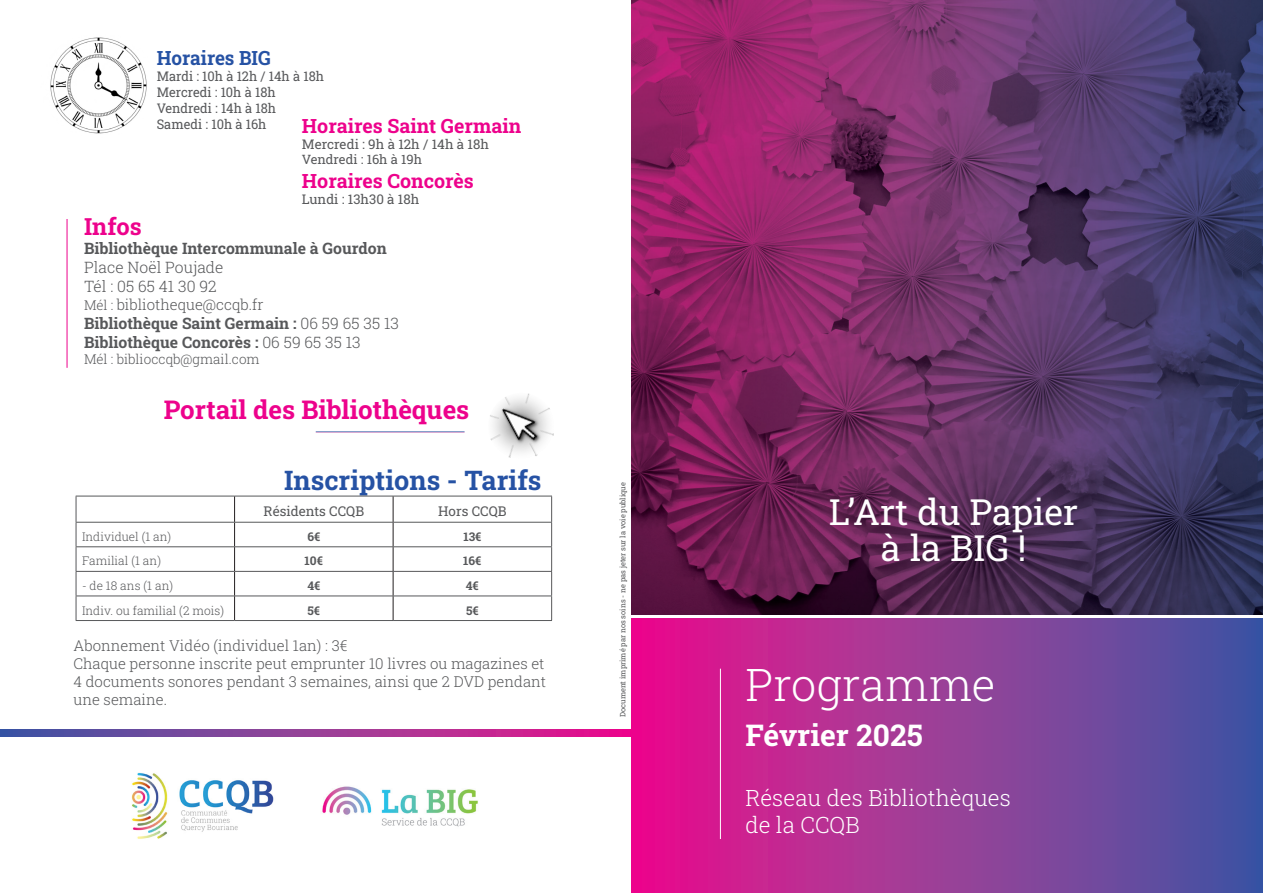
<style>
.page{position:relative;width:1263px;height:893px;background:#fff}
.page>*{position:absolute;margin:0;border:0;box-sizing:border-box;transform-origin:0 0}
.t1{font:300 45px "Roboto Slab";color:#fff}
.t2{font:36px "Roboto Slab";color:#fff}
.t3{font:700 30px "Roboto Slab";color:#fff}
.t4{font:700 27px "Roboto Slab";color:#2652a4}
.t5{font:700 25.95px "Roboto Slab";color:#ed028c}
.t6{font:700 23.7px "Roboto Slab";color:#ed028c}
.t7{font:300 22.5px "Roboto Slab";color:#fff}
.t8{font:700 19.65px "Roboto Slab";color:#ed028c}
.t9{font:700 19.65px "Roboto Slab";color:#2652a4;scale:.96 1}
.t10{font:700 15.75px "Roboto Slab";color:#57585a}
.t11{font:300 15.75px "Roboto Slab";color:#57585a}
.t12{font:300 15px/18px "Roboto Slab";color:#57585a}
.t13{font:300 13.5px "Roboto Slab";color:#57585a}
.t14{font:13.5px "Roboto Slab";color:#57585a}
.t15{font:13.35px "Roboto Slab";color:#57585a;scale:.96 1}
.t16{font:13.35px "Roboto Slab";color:#57585a}
.t17{font:12.9px "Roboto Slab";color:#57585a}
.t18{font:300 12px "Roboto Slab";color:#57585a}
.t19{font:700 12px "Roboto Slab";color:#57585a}
.t20{font:7.5px "Roboto Slab";color:#57585a}
.s1{font-size:13.5px}
.s2{font-weight:300}
</style>
<div class="page">
<svg style="left:0;top:729px;width:631px;height:8px;background:#963897"></svg>
<img style="left:322px;top:786px;width:156px;height:41px">
<img style="left:131px;top:772px;width:143px;height:67px">
<img style="left:50px;top:37px;width:97px;height:97px">
<img style="left:490px;top:393px;width:64px;height:65px">
<hr style="left:76px;top:496px;width:159px;height:1px;background:#57585a">
<hr style="left:235px;top:496px;width:158px;height:1px;background:#57585a">
<hr style="left:393px;top:496px;width:159px;height:1px;background:#57585a">
<hr style="left:76px;top:522px;width:159px;height:1px;background:#57585a">
<hr style="left:235px;top:522px;width:158px;height:1px;background:#57585a">
<hr style="left:393px;top:522px;width:159px;height:1px;background:#57585a">
<hr style="left:76px;top:546px;width:159px;height:1px;background:#57585a">
<hr style="left:235px;top:546px;width:158px;height:1px;background:#57585a">
<hr style="left:393px;top:546px;width:159px;height:1px;background:#57585a">
<hr style="left:76px;top:571px;width:159px;height:1px;background:#57585a">
<hr style="left:235px;top:571px;width:158px;height:1px;background:#57585a">
<hr style="left:393px;top:571px;width:159px;height:1px;background:#57585a">
<hr style="left:76px;top:596px;width:159px;height:1px;background:#57585a">
<svg style="left:76px;top:496px;width:1px;height:124px"></svg>
<hr style="left:235px;top:596px;width:158px;height:1px;background:#57585a">
<hr style="left:393px;top:596px;width:159px;height:1px;background:#57585a">
<svg style="left:551px;top:496px;width:1px;height:124px"></svg>
<hr style="left:76px;top:620px;width:159px;height:1px;background:#57585a">
<hr style="left:235px;top:620px;width:158px;height:1px;background:#57585a">
<hr style="left:393px;top:620px;width:159px;height:1px;background:#57585a">
<svg style="left:234px;top:496px;width:1px;height:124px"></svg>
<svg style="left:393px;top:496px;width:1px;height:124px"></svg>
<hr style="left:67px;top:219px;width:1px;height:149px;background:#ed028c">
<svg style="left:631px;top:618px;width:632px;height:275px;background:#973897"></svg>
<hr style="left:720px;top:669px;width:1px;height:170px;background:#fff">
<img style="left:631px;top:0;width:632px;height:614px">
<p class="t9" style="left:157px;top:44px;width:120px">Horaires BIG</p>
<p class="t15" style="left:157px;top:67px;width:176px">Mardi : 10h à 12h / 14h à 18h</p>
<p class="t15" style="left:157px;top:83px;width:125px">Mercredi : 10h à 18h</p>
<p class="t15" style="left:157px;top:99px;width:126px">Vendredi : 14h à 18h</p>
<p class="t15" style="left:157px;top:115px;width:116px">Samedi : 10h à 16h</p>
<p class="t8" style="left:302px;top:112px;width:221px">Horaires Saint Germain</p>
<p class="t16" style="left:302px;top:135px;width:189px">Mercredi : 9h à 12h / 14h à 18h</p>
<p class="t17" style="left:302px;top:151px;width:122px">Vendredi : 16h à 19h</p>
<p class="t8" style="left:302px;top:167px;width:173px">Horaires Concorès</p>
<p class="t16" style="left:302px;top:190px;width:119px">Lundi : 13h30 à 18h</p>
<p class="t6" style="left:84px;top:211px;width:59px">Infos</p>
<p class="t10" style="left:84px;top:238px;width:304px">Bibliothèque Intercommunale à Gourdon</p>
<p class="t11" style="left:84px;top:257px;width:141px">Place Noël Poujade</p>
<p class="t11" style="left:84px;top:276px;width:134px">Tél : 05 65 41 30 92</p>
<p class="t12" style="left:84px;top:295px;width:181px"><span class="s1">Mél :</span> bibliotheque@ccqb.fr</p>
<p class="t10" style="left:84px;top:312px;width:316px">Bibliothèque Saint Germain : <span class="s2">06 59 65 35 13</span></p>
<p class="t10" style="left:84px;top:331px;width:278px">Bibliothèque Concorès : <span class="s2">06 59 65 35 13</span></p>
<p class="t13" style="left:84px;top:350px;width:177px">Mél : biblioccqb@gmail.com</p>
<p class="t5" style="left:164px;top:392px;width:307px">Portail des Bibliothèques</p>
<p class="t4" style="left:284px;top:461px;width:259px">Inscriptions - Tarifs</p>
<p class="t14" style="left:264px;top:502px;width:102px">Résidents CCQB</p>
<p class="t14" style="left:438px;top:502px;width:70px">Hors CCQB</p>
<p class="t18" style="left:82px;top:528px;width:91px">Individuel (1 an)</p>
<p class="t19" style="left:307px;top:528px;width:14px">6€</p>
<p class="t19" style="left:463px;top:528px;width:20px">13€</p>
<p class="t18" style="left:82px;top:553px;width:80px">Familial (1 an)</p>
<p class="t19" style="left:305px;top:553px;width:20px">10€</p>
<p class="t19" style="left:463px;top:553px;width:20px">16€</p>
<p class="t18" style="left:82px;top:577px;width:93px">- de 18 ans (1 an)</p>
<p class="t19" style="left:307px;top:577px;width:15px">4€</p>
<p class="t19" style="left:466px;top:577px;width:15px">4€</p>
<p class="t18" style="left:82px;top:602px;width:143px">Indiv. ou familial (2 mois)</p>
<p class="t19" style="left:307px;top:602px;width:14px">5€</p>
<p class="t19" style="left:466px;top:602px;width:14px">5€</p>
<p class="t12" style="left:73px;top:636px;width:474px">Abonnement Vidéo (individuel 1an) : 3€<br>Chaque personne inscrite peut emprunter 10 livres ou magazines et 4 documents sonores pendant 3 semaines, ainsi que 2 DVD pendant une semaine.</p>
<p class="t20" style="left:618px;top:717px;width:236px;rotate:-90deg">Document imprimé par nos soins - ne pas jeter sur la voie publique</p>
<p class="t2" style="left:829px;top:488px;width:251px">L’Art du Papier</p>
<p class="t2" style="left:881px;top:524px;width:147px">à la BIG !</p>
<p class="t1" style="left:745px;top:654px;width:252px">Programme</p>
<p class="t3" style="left:745px;top:714px;width:179px">Février 2025</p>
<p class="t7" style="left:745px;top:782px;width:267px">Réseau des Bibliothèques</p>
<p class="t7" style="left:745px;top:809px;width:116px">de la CCQB</p>
</div>
